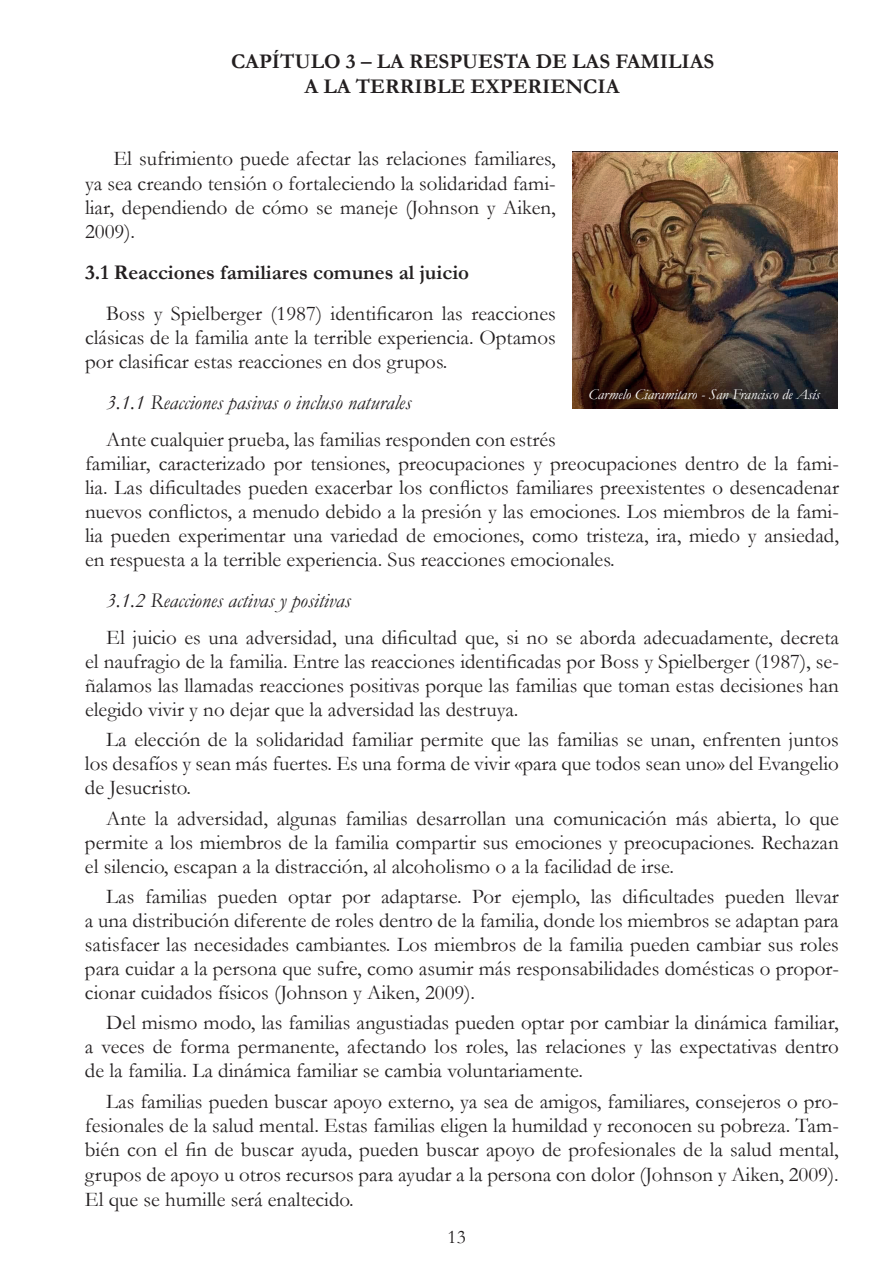
<style>
.page{position:relative;width:893px;height:1263px;background:#fff}
.page>*{position:absolute;margin:0;border:0;box-sizing:border-box;transform-origin:0 0}
.t1{font:21px/24px "Garamond";color:#231f20;text-align:justify}
.t2{font:700 21px/25.2px "Garamond";color:#231f20}
.t3{font:italic 21px "Garamond";color:#231f20}
.t4{font:19.5px "Garamond";color:#231f20}
.t5{font:italic 15px "Garamond";color:#fff}
</style>
<div class="page">
<img style="left:573px;top:152px;width:265px;height:256px">
<p class="t2" style="left:304px;top:49px;width:411px;text-indent:-73px">CAPÍTULO 3 – LA RESPUESTA DE LAS FAMILIAS<br>A LA TERRIBLE EXPERIENCIA</p>
<p class="t1" style="left:85px;top:146px;width:472px;line-height:24.5px;text-indent:28px">El sufrimiento puede afectar las relaciones familiares, ya sea creando tensión o fortaleciendo la solidaridad fami&shy;liar, dependiendo de cómo se maneje (Johnson y Aiken, 2009).</p>
<p class="t2" style="left:85px;top:260px;width:386px">3.1 Reacciones familiares comunes al juicio</p>
<p class="t1" style="left:85px;top:301px;width:472px;text-indent:21px">Boss y Spielberger (1987) identificaron las reacciones clásicas de la familia ante la terrible experiencia. Optamos por clasificar estas reacciones en dos grupos.</p>
<p class="t3" style="left:106px;top:388px;width:306px">3.1.1 Reacciones pasivas o incluso naturales</p>
<p class="t1" style="left:85px;top:427px;width:755px;text-align:left;text-indent:21px">Ante cualquier prueba, las familias responden con estrés<br>familiar, caracterizado por tensiones, preocupaciones y preocupaciones dentro de la fami&shy;lia. Las dificultades pueden exacerbar los conflictos familiares preexistentes o desencadenar nuevos conflictos, a menudo debido a la presión y las emociones. Los miembros de la fami&shy;lia pueden experimentar una variedad de emociones, como tristeza, ira, miedo y ansiedad, en respuesta a la terrible experiencia. Sus reacciones emocionales.</p>
<p class="t3" style="left:106px;top:586px;width:246px">3.1.2 Reacciones activas y positivas</p>
<p class="t1" style="left:85px;top:625px;width:755px;text-indent:21px">El juicio es una adversidad, una dificultad que, si no se aborda adecuadamente, decreta el naufragio de la familia. Entre las reacciones identificadas por Boss y Spielberger (1987), se&shy;ñalamos las llamadas reacciones positivas porque las familias que toman estas decisiones han elegido vivir y no dejar que la adversidad las destruya.</p>
<p class="t1" style="left:85px;top:727px;width:755px;text-indent:21px">La elección de la solidaridad familiar permite que las familias se unan, enfrenten juntos los desafíos y sean más fuertes. Es una forma de vivir «para que todos sean uno» del Evangelio de Jesucristo.</p>
<p class="t1" style="left:85px;top:805px;width:755px;text-indent:21px">Ante la adversidad, algunas familias desarrollan una comunicación más abierta, lo que permite a los miembros de la familia compartir sus emociones y preocupaciones. Rechazan el silencio, escapan a la distracción, al alcoholismo o a la facilidad de irse.</p>
<p class="t1" style="left:85px;top:884px;width:755px;text-indent:21px">Las familias pueden optar por adaptarse. Por ejemplo, las dificultades pueden llevar a una distribución diferente de roles dentro de la familia, donde los miembros se adaptan para satisfacer las necesidades cambiantes. Los miembros de la familia pueden cambiar sus roles para cuidar a la persona que sufre, como asumir más responsabilidades domésticas o propor&shy;cionar cuidados físicos (Johnson y Aiken, 2009).</p>
<p class="t1" style="left:85px;top:1010px;width:755px;text-indent:21px">Del mismo modo, las familias angustiadas pueden optar por cambiar la dinámica familiar, a veces de forma permanente, afectando los roles, las relaciones y las expectativas dentro de la familia. La dinámica familiar se cambia voluntariamente.</p>
<p class="t1" style="left:85px;top:1088px;width:755px;line-height:24.6px;text-indent:21px">Las familias pueden buscar apoyo externo, ya sea de amigos, familiares, consejeros o pro&shy;fesionales de la salud mental. Estas familias eligen la humildad y reconocen su pobreza. Tam&shy;bién con el fin de buscar ayuda, pueden buscar apoyo de profesionales de la salud mental, grupos de apoyo u otros recursos para ayudar a la persona con dolor (Johnson y Aiken, 2009).<br>El que se humille será enaltecido.</p>
<p class="t5" style="left:588px;top:384px;width:233px">Carmelo Ciaramitaro - San Francisco de Asís</p>
<p class="t4" style="left:448px;top:1223px;width:20px">13</p>
</div>
